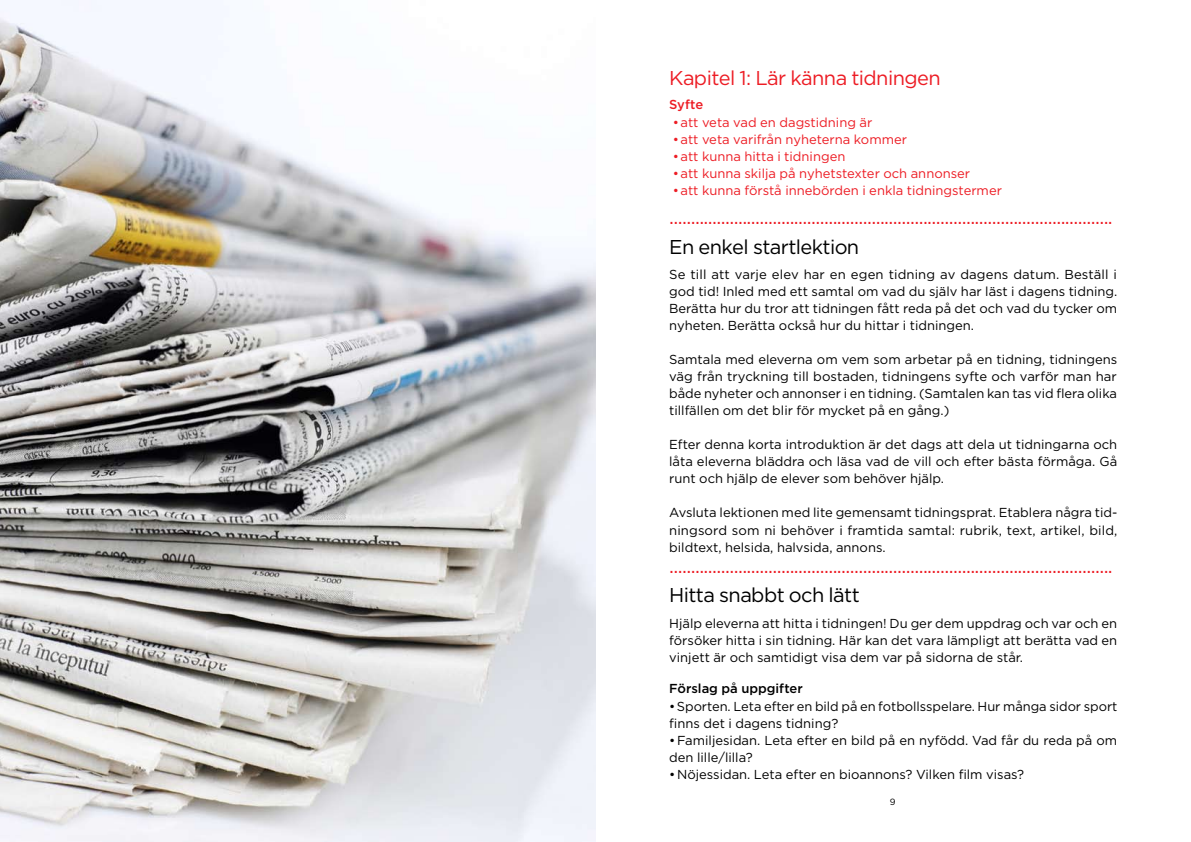
<style>
.page{position:relative;width:1191px;height:842px;background:#fff}
.page>*{position:absolute;margin:0;border:0;box-sizing:border-box;transform-origin:0 0}
.t1{font:20px "Gotham";letter-spacing:-.03em;color:#ed1c24}
.t2{font:20px "Gotham";letter-spacing:-.03em;color:#000}
.t3{font:13px/17px "Gotham";color:#000;text-align:justify}
.t4{font:13px "Gotham";color:#ed1c24}
.t5{font:500 13px "Gotham";color:#000}
.t6{font:500 13px "Gotham";color:#ed1c24}
.t7{font:9px "Gotham";color:#000}
</style>
<div class="page">
<img style="left:0;top:0;width:595px;height:842px">
<h1 class="t1" style="left:669px;top:66px;width:273px">Kapitel 1: Lär känna tidningen</h1>
<p class="t6" style="left:669px;top:96px;width:36px">Syfte</p>
<p class="t4" style="left:672px;top:114px;width:201px">•att veta vad en dagstidning är</p>
<p class="t4" style="left:672px;top:131px;width:236px">•att veta varifrån nyheterna kommer</p>
<p class="t4" style="left:672px;top:148px;width:174px">•att kunna hitta i tidningen</p>
<p class="t4" style="left:672px;top:165px;width:299px">•att kunna skilja på nyhetstexter och annonser</p>
<p class="t4" style="left:672px;top:182px;width:331px">•att kunna förstå innebörden i enkla tidningstermer</p>
<h1 class="t1" style="left:669px;top:205px;width:445px">.......................................................................................................</h1>
<h1 class="t2" style="left:669px;top:235px;width:192px">En enkel startlektion</h1>
<p class="t3" style="left:669px;top:266px;width:449px">Se till att varje elev har en egen tidning av dagens datum. Beställ i god tid! Inled med ett samtal om vad du själv har läst i dagens tidning.<br>Berätta hur du tror att tidningen fått reda på det och vad du tycker om nyheten. Berätta också hur du hittar i tidningen.</p>
<p class="t3" style="left:669px;top:351px;width:449px">Samtala med eleverna om vem som arbetar på en tidning, tidningens väg från tryckning till bostaden, tidningens syfte och varför man har både nyheter och annonser i en tidning. (Samtalen kan tas vid flera olika tillfällen om det blir för mycket på en gång.)</p>
<p class="t3" style="left:669px;top:436px;width:449px">Efter denna korta introduktion är det dags att dela ut tidningarna och låta eleverna bläddra och läsa vad de vill och efter bästa förmåga. Gå runt och hjälp de elever som behöver hjälp.</p>
<p class="t3" style="left:669px;top:504px;width:450px">Avsluta lektionen med lite gemensamt tidningsprat. Etablera några tid&shy;ningsord som ni behöver i framtida samtal: rubrik, text, artikel, bild, bildtext, helsida, halvsida, annons.</p>
<h1 class="t1" style="left:669px;top:553px;width:445px">.......................................................................................................</h1>
<h1 class="t2" style="left:669px;top:583px;width:192px">Hitta snabbt och lätt</h1>
<p class="t3" style="left:669px;top:614px;width:449px">Hjälp eleverna att hitta i tidningen! Du ger dem uppdrag och var och en försöker hitta i sin tidning. Här kan det vara lämpligt att berätta vad en vinjett är och samtidigt visa dem var på sidorna de står.</p>
<p class="t5" style="left:669px;top:680px;width:135px">Förslag på uppgifter</p>
<p class="t3" style="left:669px;top:697px;width:450px">•Sporten. Leta efter en bild på en fotbollsspelare. Hur många sidor sport finns det i dagens tidning?</p>
<p class="t3" style="left:669px;top:731px;width:449px">•Familjesidan. Leta efter en bild på en nyfödd. Vad får du reda på om den lille/lilla?</p>
<p class="t3" style="left:669px;top:765px;width:356px">•Nöjessidan. Leta efter en bioannons? Vilken film visas?</p>
<p class="t7" style="left:890px;top:796px;width:7px">9</p>
</div>
